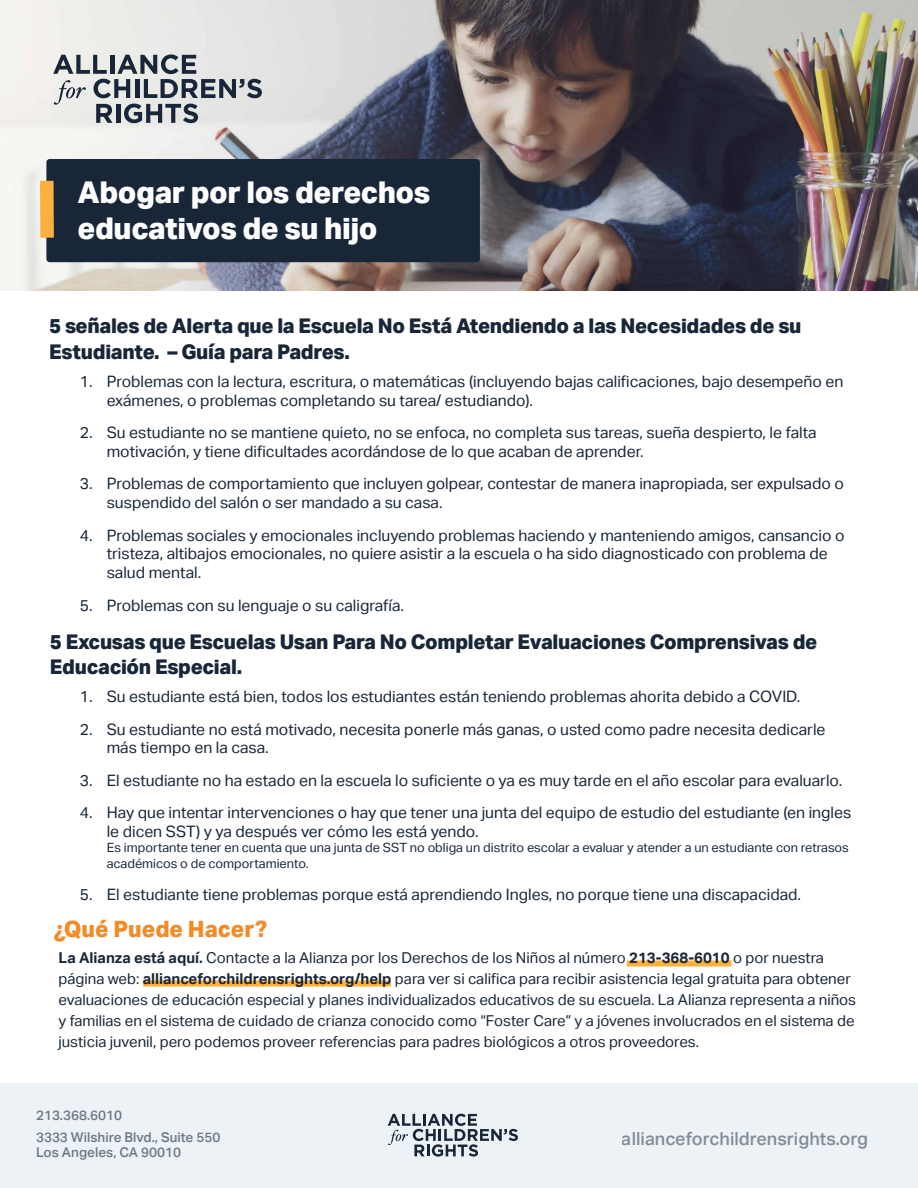
<style>
.page{position:relative;width:918px;height:1188px;background:#fff}
.page>*{position:absolute;margin:0;border:0;box-sizing:border-box;transform-origin:0 0}
.t1{font:800 30px/35.8px "Aktiv Grotesk";letter-spacing:-.015em;color:#fff}
.t2{font:800 22.5px "Aktiv Grotesk";color:#f38b26}
.t3{font:800 20.25px/25.5px "Aktiv Grotesk";letter-spacing:-.015em;color:#182637}
.t4{font:500 18px "Aktiv Grotesk";color:#182637}
.t5{font:15.75px/18.9px "Aktiv Grotesk";color:#182637}
.t6{font:15px/21px "Aktiv Grotesk";color:#182637}
.t7{font:500 13.5px/22.5px "Aktiv Grotesk";color:#182637}
.t8{font:12.75px/15.3px "Aktiv Grotesk";color:#182637}
.s1{font-weight:700}
</style>
<div class="page">
<img style="left:0;top:0;width:918px;height:290px">
<div style="left:0;top:1083px;width:917px;height:105px;background:#edf2f6"></div>
<svg style="left:388px;top:1114px;width:130px;height:43px"></svg>
<div style="left:46px;top:159px;width:434px;height:103px;background:#182637;border-radius:3px"></div>
<div style="left:40px;top:181px;width:14px;height:57px;background:#fbb040"></div>
<div style="left:627px;top:961px;width:105px;height:6px;background:#fbb040"></div>
<div style="left:143px;top:981px;width:248px;height:6px;background:#fbb040"></div>
<svg style="left:53px;top:54px;width:209px;height:69px;background:#b0b4b7"></svg>
<h1 class="t1" style="left:78px;top:175px;width:354px">Abogar por los derechos educativos de su hijo</h1>
<p class="t3" style="left:49px;top:314px;width:754px">5 señales de Alerta que la Escuela No Está Atendiendo a las Necesidades de su<br>Estudiante. – Guía para Padres.</p>
<p class="t5" style="left:107px;top:372px;width:738px;text-indent:-27px">1. Problemas con la lectura, escritura, o matemáticas (incluyendo bajas calificaciones, bajo desempeño en exámenes, o problemas completando su tarea/ estudiando).</p>
<p class="t5" style="left:107px;top:423px;width:711px;text-indent:-27px">2. Su estudiante no se mantiene quieto, no se enfoca, no completa sus tareas, sueña despierto, le falta motivación, y tiene dificultades acordándose de lo que acaban de aprender.</p>
<p class="t5" style="left:107px;top:474px;width:739px;text-indent:-27px">3. Problemas de comportamiento que incluyen golpear, contestar de manera inapropiada, ser expulsado o suspendido del salón o ser mandado a su casa.</p>
<p class="t5" style="left:107px;top:526px;width:739px;text-indent:-27px">4. Problemas sociales y emocionales incluyendo problemas haciendo y manteniendo amigos, cansancio o tristeza, altibajos emocionales, no quiere asistir a la escuela o ha sido diagnosticado con problema de salud mental.</p>
<p class="t5" style="left:80px;top:596px;width:326px">5. Problemas con su lenguaje o su caligrafía.</p>
<p class="t3" style="left:50px;top:629px;width:769px">5 Excusas que Escuelas Usan Para No Completar Evaluaciones Comprensivas de<br>Educación Especial.</p>
<p class="t5" style="left:80px;top:687px;width:722px">1. Su estudiante está bien, todos los estudiantes están teniendo problemas ahorita debido a COVID.</p>
<p class="t5" style="left:107px;top:720px;width:720px;text-indent:-27px">2. Su estudiante no está motivado, necesita ponerle más ganas, o usted como padre necesita dedicarle más tiempo en la casa.</p>
<p class="t5" style="left:80px;top:771px;width:764px">3. El estudiante no ha estado en la escuela lo suficiente o ya es muy tarde en el año escolar para evaluarlo.</p>
<p class="t5" style="left:107px;top:803px;width:746px;text-indent:-27px">4. Hay que intentar intervenciones o hay que tener una junta del equipo de estudio del estudiante (en ingles le dicen SST) y ya después ver cómo les está yendo.</p>
<p class="t8" style="left:107px;top:840px;width:744px">Es importante tener en cuenta que una junta de SST no obliga un distrito escolar a evaluar y atender a un estudiante con retrasos académicos o de comportamiento.</p>
<p class="t5" style="left:80px;top:885px;width:723px">5. El estudiante tiene problemas porque está aprendiendo Ingles, no porque tiene una discapacidad.</p>
<h2 class="t2" style="left:54px;top:916px;width:215px">¿Qué Puede Hacer?</h2>
<p class="t6" style="left:58px;top:947px;width:799px"><span class="s1">La Alianza está aquí.</span> Contacte a la Alianza por los Derechos de los Niños al número <span class="s1">213-368-6010</span> o por nuestra página web: <span class="s1">allianceforchildrensrights.org/help</span> para ver si califica para recibir asistencia legal gratuita para obtener evaluaciones de educación especial y planes individualizados educativos de su escuela. La Alianza representa a niños y familias en el sistema de cuidado de crianza conocido como “Foster Care” y a jóvenes involucrados en el sistema de justicia juvenil, pero podemos proveer referencias para padres biológicos a otros proveedores.</p>
<p class="t7" style="left:36px;top:1104px;width:186px">213.368.6010<br>3333 Wilshire Blvd., Suite 550</p>
<p class="t7" style="left:36px;top:1142px;width:147px">Los Angeles, CA 90010</p>
<p class="t4" style="left:622px;top:1128px;width:248px">allianceforchildrensrights.org</p>
</div>
